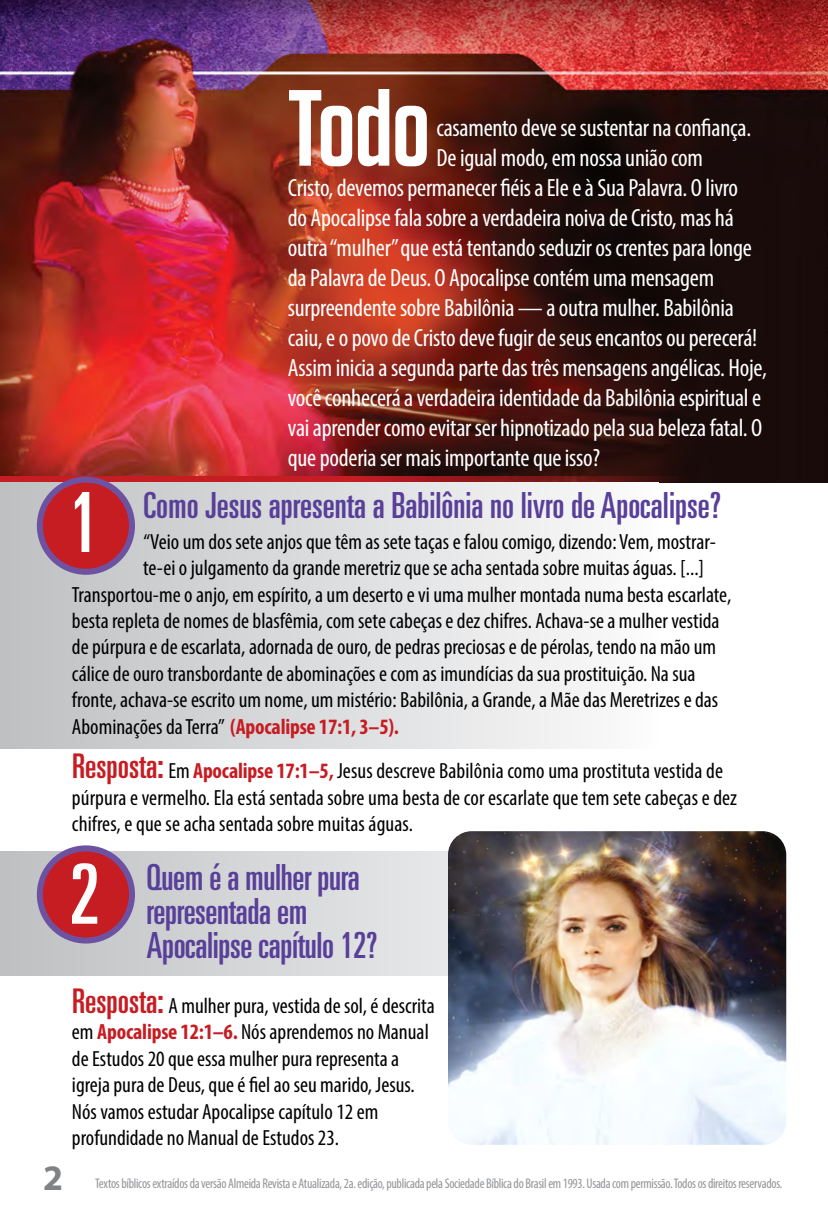
<style>
.page{position:relative;width:828px;height:1224px;background:#fff}
.page>*{position:absolute;margin:0;border:0;box-sizing:border-box;transform-origin:0 0}
.t1{font:600 108px "Tungsten";color:#fff}
.t2{font:ultra-condensed 83px "Univers";color:#fff}
.t3{font:ultra-condensed 36px/34px "Univers";letter-spacing:-.01em;color:#583f99}
.t4{font:700 36px "Myriad Pro";color:#808285}
.t5{font:condensed 25px "Myriad Pro";letter-spacing:-.01em;color:#fff}
.t6{font:condensed 22px/26.4px "Myriad Pro";color:#000}
.t7{font:700 condensed 22px "Myriad Pro";letter-spacing:-.01em;color:#c61d23}
.t8{font:condensed 14px "Myriad Pro";letter-spacing:-.02em;color:#939598;scale:.96 1}
.s1{font-weight:400;color:#000}
.s2{font-family:"Univers";font-stretch:ultra-condensed;font-size:34px;color:#c61d23}
.s3{font-weight:700;color:#c61d23}
</style>
<div class="page">
<img style="left:0;top:0;width:828px;height:476px">
<svg style="left:827px;top:439px;width:1px;height:44px"></svg>
<hr style="left:827px;top:123px;width:1px;height:201px;background:#190a0a">
<svg style="left:0;top:851px;width:448px;height:125px;background:#d3d4d6"></svg>
<div style="left:40px;top:848px;width:92px;height:93px;background:#c61d23;border-radius:50%"></div>
<div style="left:37px;top:845px;width:98px;height:99px;border:6px solid #6e52a2;border-radius:50%"></div>
<svg style="left:0;top:476px;width:828px;height:6px;background:#88171a"></svg>
<div style="left:0;top:483px;width:658px;height:266px;background:linear-gradient(to right,#bcbfc1,#fcfcfc)"></div>
<div style="left:40px;top:480px;width:92px;height:92px;background:#c61d23;border-radius:50%"></div>
<div style="left:37px;top:477px;width:98px;height:98px;border:6px solid #6e52a2;border-radius:50%"></div>
<img style="left:448px;top:831px;width:338px;height:314px">
<h1 class="t1" style="left:288px;top:71px;width:143px">Todo</h1>
<p class="t5" style="left:436px;top:112px;width:316px">casamento deve se sustentar na confiança.</p>
<p class="t5" style="left:436px;top:142px;width:268px">De igual modo, em nossa união com</p>
<p class="t5" style="left:288px;top:172px;width:452px">Cristo, devemos permanecer fiéis a Ele e à Sua Palavra. O livro</p>
<p class="t5" style="left:288px;top:202px;width:448px">do Apocalipse fala sobre a verdadeira noiva de Cristo, mas há</p>
<p class="t5" style="left:288px;top:232px;width:465px">outra “mulher” que está tentando seduzir os crentes para longe</p>
<p class="t5" style="left:288px;top:262px;width:428px">da Palavra de Deus. O Apocalipse contém uma mensagem</p>
<p class="t5" style="left:288px;top:292px;width:447px">surpreendente sobre Babilônia — a outra mulher. Babilônia</p>
<p class="t5" style="left:288px;top:322px;width:471px">caiu, e o povo de Cristo deve fugir de seus encantos ou perecerá!</p>
<p class="t5" style="left:288px;top:352px;width:481px">Assim inicia a segunda parte das três mensagens angélicas. Hoje,</p>
<p class="t5" style="left:288px;top:382px;width:475px">você conhecerá a verdadeira identidade da Babilônia espiritual e</p>
<p class="t5" style="left:288px;top:412px;width:476px">vai aprender como evitar ser hipnotizado pela sua beleza fatal. O</p>
<p class="t5" style="left:288px;top:442px;width:314px">que poderia ser mais importante que isso?</p>
<h2 class="t2" style="left:68px;top:475px;width:32px">1</h2>
<h3 class="t3" style="left:143px;top:488px;width:579px">Como Jesus apresenta a Babilônia no livro de Apocalipse?</h3>
<p class="t6" style="left:143px;top:528px;width:574px">“Veio um dos sete anjos que têm as sete taças e falou comigo, dizendo: Vem, mostrar-</p>
<p class="t6" style="left:143px;top:554px;width:563px">te-ei o julgamento da grande meretriz que se acha sentada sobre muitas águas. [...]</p>
<p class="t6" style="left:72px;top:581px;width:661px">Transportou-me o anjo, em espírito, a um deserto e vi uma mulher montada numa besta escarlate,</p>
<p class="t6" style="left:72px;top:607px;width:649px">besta repleta de nomes de blasfêmia, com sete cabeças e dez chifres. Achava-se a mulher vestida</p>
<p class="t6" style="left:72px;top:634px;width:646px">de púrpura e de escarlata, adornada de ouro, de pedras preciosas e de pérolas, tendo na mão um</p>
<p class="t6" style="left:72px;top:660px;width:625px">cálice de ouro transbordante de abominações e com as imundícias da sua prostituição. Na sua</p>
<p class="t6" style="left:72px;top:686px;width:648px">fronte, achava-se escrito um nome, um mistério: Babilônia, a Grande, a Mãe das Meretrizes e das</p>
<p class="t7" style="left:72px;top:712px;width:329px"><span class="s1">Abominações da Terra”</span> (Apocalipse 17:1, 3–5).</p>
<p class="t6" style="left:72px;top:758px;width:667px"><span class="s2">Resposta:</span> Em <span class="s3">Apocalipse 17:1–5,</span> Jesus descreve Babilônia como uma prostituta vestida de púrpura e vermelho. Ela está sentada sobre uma besta de cor escarlate que tem sete cabeças e dez chifres, e que se acha sentada sobre muitas águas.</p>
<h3 class="t4" style="left:43px;top:1155px;width:21px">2</h3>
<h2 class="t2" style="left:69px;top:847px;width:32px">2</h2>
<h3 class="t3" style="left:146px;top:860px;width:232px">Quem é a mulher pura representada em<br>Apocalipse capítulo 12?</h3>
<p class="t6" style="left:72px;top:992px;width:364px"><span class="s2">Resposta:</span> A mulher pura, vestida de sol, é descrita em <span class="s3">Apocalipse 12:1–6.</span> Nós aprendemos no Manual de Estudos 20 que essa mulher pura representa a igreja pura de Deus, que é fiel ao seu marido, Jesus.<br>Nós vamos estudar Apocalipse capítulo 12 em profundidade no Manual de Estudos 23.</p>
<p class="t8" style="left:95px;top:1175px;width:717px">Textos bíblicos extraídos da versão Almeida Revista e Atualizada, 2a. edição, publicada pela Sociedade Bíblica do Brasil em 1993. Usada com permissão. Todos os direitos reservados.</p>
</div>
